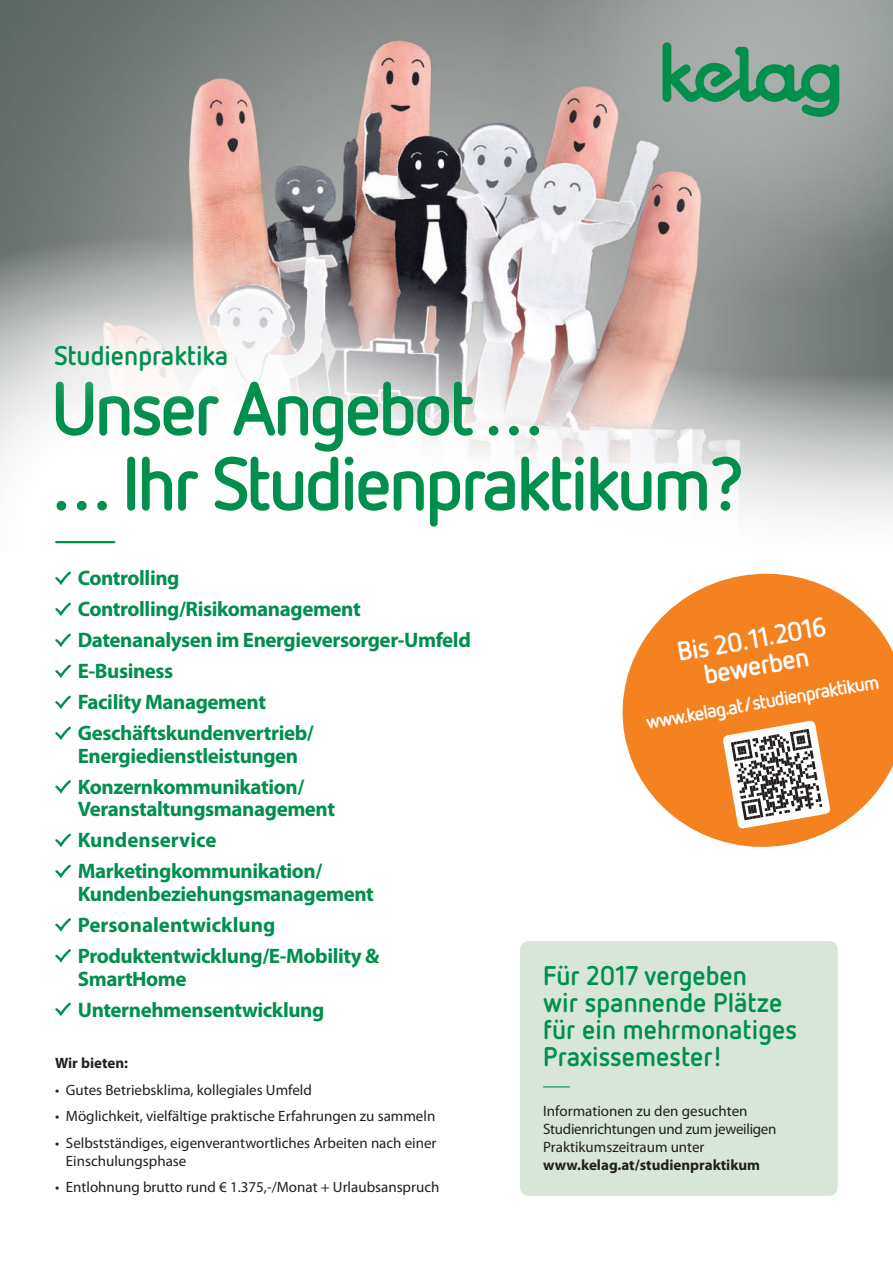
<style>
.page{position:relative;width:893px;height:1263px;background:#fff}
.page>*{position:absolute;margin:0;border:0;box-sizing:border-box;transform-origin:0 0}
.t1{font:700 75px "Netto OT";letter-spacing:-.04em;color:#008f4d}
.t2{font:300 60px "Netto OT";color:#008f4d}
.t3{font:700 27px/27px "Netto OT";color:#008f4d}
.t4{font:700 27px "Netto OT";color:#fff}
.t5{font:300 27px "Netto OT";color:#008f4d}
.t6{font:700 21px/22.5px "Myriad Pro";letter-spacing:-.02em;color:#008f4d}
.t7{font:700 21px "Myriad Pro";color:#008f4d}
.t8{font:700 19.5px "Netto OT";color:#fff}
.t9{font:15px/18px "Myriad Pro";color:#231f20}
.t10{font:700 15px "Myriad Pro";color:#231f20}
.s1{font-weight:700}
</style>
<div class="page">
<img style="left:0;top:0;width:520px;height:234px">
<svg style="left:0;top:234px;width:893px;height:285px"></svg>
<svg style="left:55px;top:571px;width:16px;height:14px"></svg>
<svg style="left:55px;top:602px;width:16px;height:14px"></svg>
<svg style="left:55px;top:633px;width:16px;height:14px"></svg>
<svg style="left:55px;top:664px;width:16px;height:14px"></svg>
<svg style="left:55px;top:695px;width:16px;height:14px"></svg>
<svg style="left:55px;top:726px;width:16px;height:14px"></svg>
<svg style="left:55px;top:780px;width:16px;height:14px"></svg>
<svg style="left:55px;top:833px;width:16px;height:14px"></svg>
<svg style="left:55px;top:864px;width:16px;height:14px"></svg>
<svg style="left:55px;top:918px;width:16px;height:14px"></svg>
<svg style="left:55px;top:949px;width:16px;height:14px"></svg>
<svg style="left:55px;top:1002px;width:16px;height:15px"></svg>
<div style="left:6px;top:295px;width:270px;height:124px;background:#fff;opacity:.75"></div>
<div style="left:520px;top:941px;width:318px;height:255px;background:#d7e6d9;border-radius:9px"></div>
<svg style="left:622px;top:573px;width:271px;height:274px;fill:#f58220"></svg>
<svg style="left:722px;top:720px;width:109px;height:109px"></svg>
<svg style="left:520px;top:0;width:373px;height:301px;background:#aea8a6"></svg>
<svg style="left:576px;top:0;width:317px;height:245px;background:#a7a5a3"></svg>
<svg style="left:662px;top:42px;width:177px;height:75px;background:#6ba188"></svg>
<p class="t3" style="left:54px;top:341px;width:176px">Studienpraktika</p>
<p class="t1" style="left:51px;top:361px;width:494px">Unser Angebot …</p>
<p class="t1" style="left:51px;top:436px;width:694px">… Ihr Studienpraktikum?</p>
<p class="t2" style="left:44px;top:551px;width:20px;rotate:-90deg">|</p>
<p class="t6" style="left:78px;top:566px;width:103px">Controlling</p>
<p class="t6" style="left:78px;top:597px;width:284px">Controlling/Risikomanagement</p>
<p class="t6" style="left:78px;top:628px;width:395px">Datenanalysen im Energieversorger-Umfeld</p>
<p class="t6" style="left:78px;top:659px;width:97px">E-Business</p>
<p class="t6" style="left:78px;top:690px;width:190px">Facility Management</p>
<p class="t6" style="left:78px;top:721px;width:237px">Geschäftskundenvertrieb/<br>Energiedienstleistungen</p>
<p class="t6" style="left:78px;top:775px;width:259px">Konzernkommunikation/<br>Veranstaltungsmanagement</p>
<p class="t7" style="left:78px;top:827px;width:140px">Kundenservice</p>
<p class="t6" style="left:78px;top:859px;width:298px">Marketingkommunikation/<br>Kundenbeziehungsmanagement</p>
<p class="t7" style="left:78px;top:911px;width:199px">Personalentwicklung</p>
<p class="t6" style="left:78px;top:944px;width:303px">Produktentwicklung/E-Mobility &amp;<br>SmartHome</p>
<p class="t6" style="left:78px;top:997px;width:248px">Unternehmensentwicklung</p>
<p class="t10" style="left:55px;top:1053px;width:74px">Wir bieten:</p>
<p class="t9" style="left:55px;top:1080px;width:258px">• Gutes Betriebsklima, kollegiales Umfeld</p>
<p class="t9" style="left:55px;top:1107px;width:382px">• Möglichkeit, vielfältige praktische Erfahrungen zu sammeln</p>
<p class="t9" style="left:66px;top:1133px;width:372px;text-indent:-11px">• Selbstständiges, eigenverantwortliches Arbeiten nach einer<br>Einschulungsphase</p>
<p class="t9" style="left:55px;top:1178px;width:386px">• Entlohnung brutto rund € 1.375,-/Monat + Urlaubsanspruch</p>
<p class="t4" style="left:674px;top:635px;width:152px;rotate:-10deg">Bis 20.11.2016</p>
<p class="t4" style="left:701px;top:658px;width:108px;rotate:-10deg">bewerben</p>
<p class="t8" style="left:644px;top:710px;width:238px;rotate:-10deg">www.kelag.at/studienpraktikum</p>
<p class="t3" style="left:543px;top:961px;width:255px">Für 2017 vergeben<br>wir spannende Plätze für ein mehrmonatiges<br>Praxissemester!</p>
<p class="t9" style="left:543px;top:1102px;width:235px">Informationen zu den gesuchten Studienrichtungen und zum jeweiligen Praktikumszeitraum unter <span class="s1">www.kelag.at/studienpraktikum</span></p>
<p class="t5" style="left:538px;top:1091px;width:10px;rotate:-90deg">|</p>
</div>
